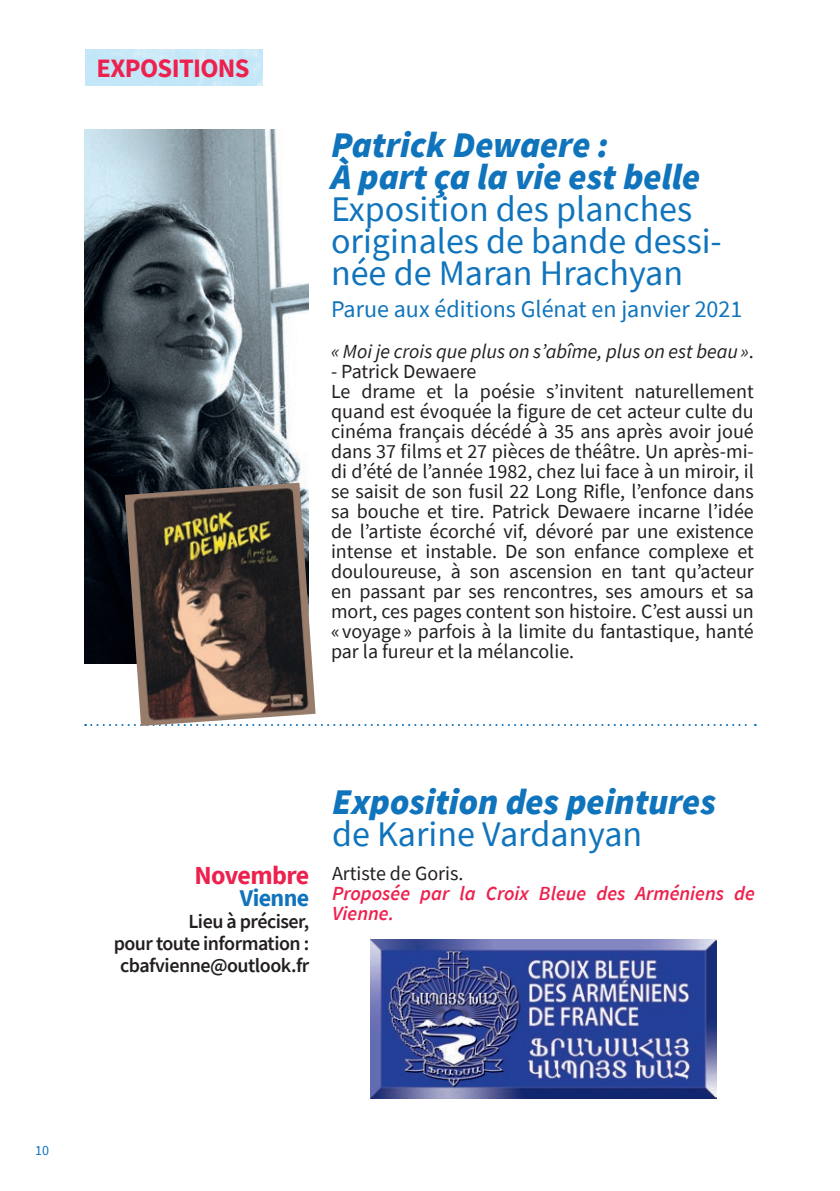
<style>
.page{position:relative;width:840px;height:1191px;background:#fff}
.page>*{position:absolute;margin:0;border:0;box-sizing:border-box;transform-origin:0 0}
.t1{font:36px/32px "Source Sans Pro";color:#1074bc}
.t2{font:italic 900 36px "Source Sans Pro";color:#1074bc}
.t3{font:700 26.6px "Source Sans Pro";letter-spacing:-.025em;color:#ed214e}
.t4{font:700 26px "Source Sans Pro";letter-spacing:-.025em;color:#ed214e}
.t5{font:24px "Source Sans Pro";color:#1074bc}
.t6{font:700 24px "Source Sans Pro";letter-spacing:-.025em;color:#1074bc}
.t7{font:20px/20px "Source Sans Pro";color:#231f20;text-align:justify}
.t8{font:600 20px "Source Sans Pro";letter-spacing:-.025em;color:#231f20}
.t9{font:italic 600 20px/20px "Source Sans Pro";color:#ed214e}
.t10{font:italic 20px "Source Sans Pro";color:#231f20}
.t11{font:14px "Source Sans Pro";color:#1074bc}
.s1{font-style:normal}
</style>
<div class="page">
<img style="left:84px;top:130px;width:224px;height:533px">
<img style="left:85px;top:50px;width:177px;height:35px">
<svg style="left:85px;top:724px;width:670px;height:2px"></svg>
<img style="left:370px;top:939px;width:345px;height:159px">
<img style="left:125px;top:483px;width:190px;height:243px">
<p class="t3" style="left:97px;top:50px;width:154px">EXPOSITIONS</p>
<p class="t2" style="left:331px;top:120px;width:279px">Patrick Dewaere :</p>
<p class="t2" style="left:331px;top:152px;width:370px">À part ça la vie est belle</p>
<p class="t1" style="left:331px;top:193px;width:362px">Exposition des planches</p>
<p class="t1" style="left:331px;top:225px;width:392px">originales de bande dessi&shy;née de Maran Hrachyan</p>
<p class="t5" style="left:331px;top:294px;width:412px">Parue aux éditions Glénat en janvier 2021</p>
<p class="t10" style="left:331px;top:339px;width:424px">« Moi je crois que plus on s’abîme, plus on est beau»<span class="s1">.</span></p>
<p class="t7" style="left:331px;top:361px;width:147px">- Patrick Dewaere</p>
<p class="t7" style="left:331px;top:381px;width:424px">Le drame et la poésie s’invitent naturellement quand est évoquée la figure de cet acteur culte du cinéma français décédé à 35 ans après avoir joué dans 37 films et 27 pièces de théâtre. Un après-mi&shy;di d’été de l’année 1982, chez lui face à un miroir, il se saisit de son fusil 22 Long Rifle, l’enfonce dans sa bouche et tire. Patrick Dewaere incarne l’idée de l’artiste écorché vif, dévoré par une existence intense et instable. De son enfance complexe et douloureuse, à son ascension en tant qu’acteur en passant par ses rencontres, ses amours et sa mort, ces pages content son histoire. C’est aussi un « voyage » parfois à la limite du fantastique, hanté par la fureur et la mélancolie.</p>
<p class="t4" style="left:194px;top:858px;width:116px">Novembre</p>
<p class="t6" style="left:240px;top:882px;width:71px">Vienne</p>
<p class="t8" style="left:188px;top:908px;width:122px">Lieu à préciser,</p>
<p class="t8" style="left:114px;top:930px;width:197px">pour toute information :</p>
<p class="t8" style="left:120px;top:952px;width:190px">cbafvienne@outlook.fr</p>
<p class="t2" style="left:332px;top:777px;width:385px">Exposition des peintures</p>
<p class="t1" style="left:332px;top:817px;width:311px">de Karine Vardanyan</p>
<p class="t7" style="left:332px;top:863px;width:133px">Artiste de Goris.</p>
<p class="t9" style="left:332px;top:883px;width:424px">Proposée par la Croix Bleue des Arméniens de<br>Vienne.</p>
<p class="t11" style="left:35px;top:1141px;width:15px">10</p>
</div>
